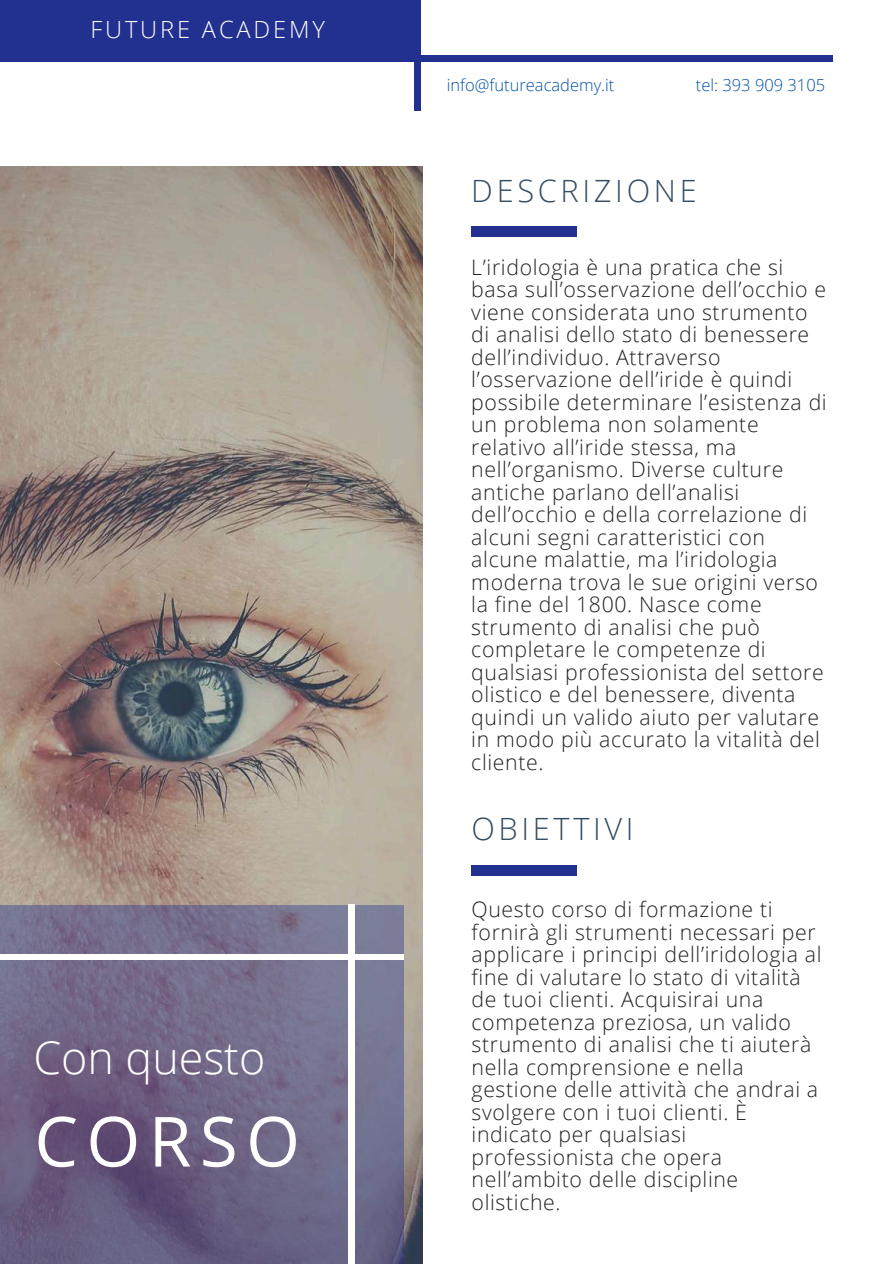
<style>
.page{position:relative;width:894px;height:1264px;background:#fff}
.page>*{position:absolute;margin:0;border:0;box-sizing:border-box;transform-origin:0 0}
.t1{font:69.15px "Open Sans";letter-spacing:.12em;color:#fff}
.t2{font:300 44.85px "Open Sans";color:#fff}
.t3{font:300 30.75px "Open Sans";letter-spacing:.12em;color:#364d62}
.t4{font:300 23.7px "Open Sans";letter-spacing:.12em;color:#fff}
.t5{font:300 21.3px/22.5px "Open Sans";letter-spacing:.03em;color:#222}
.t6{font:300 16.5px "Open Sans";color:#0351a8}
</style>
<div class="page">
<div style="left:414px;top:0;width:6px;height:111px;background:#223090"></div>
<img style="left:0;top:166px;width:422px;height:1097px">
<svg style="left:0;top:905px;width:404px;height:358px;background:#6f6787"></svg>
<div style="left:471px;top:227px;width:106px;height:10px;background:#223090"></div>
<div style="left:471px;top:865px;width:106px;height:10px;background:#223090"></div>
<div style="left:0;top:56px;width:832px;height:5px;background:#223090"></div>
<div style="left:0;top:0;width:417px;height:57px;background:#223090"></div>
<div style="left:349px;top:905px;width:5px;height:358px;background:#fff"></div>
<div style="left:0;top:954px;width:404px;height:5px;background:#fff"></div>
<p class="t4" style="left:90px;top:12px;width:236px">FUTURE ACADEMY</p>
<h2 class="t2" style="left:33px;top:1026px;width:233px">Con questo</h2>
<h1 class="t1" style="left:34px;top:1092px;width:267px">CORSO</h1>
<p class="t6" style="left:446px;top:73px;width:169px">info@futureacademy.it</p>
<p class="t6" style="left:695px;top:73px;width:131px">tel: 393 909 3105</p>
<h3 class="t3" style="left:471px;top:169px;width:227px">DESCRIZIONE</h3>
<p class="t5" style="left:471px;top:255px;width:357px">L’iridologia è una pratica che si basa sull’osservazione dell’occhio e viene considerata uno strumento di analisi dello stato di benessere dell’individuo. Attraverso l’osservazione dell’iride è quindi possibile determinare l’esistenza di un problema non solamente relativo all’iride stessa, ma nell’organismo. Diverse culture antiche parlano dell’analisi dell’occhio e della correlazione di alcuni segni caratteristici con alcune malattie, ma l’iridologia moderna trova le sue origini verso la fine del 1800. Nasce come strumento di analisi che può completare le competenze di qualsiasi professionista del settore olistico e del benessere, diventa quindi un valido aiuto per valutare in modo più accurato la vitalità del cliente.</p>
<h3 class="t3" style="left:471px;top:807px;width:164px">OBIETTIVI</h3>
<p class="t5" style="left:471px;top:897px;width:351px">Questo corso di formazione ti fornirà gli strumenti necessari per applicare i principi dell’iridologia al fine di valutare lo stato di vitalità de tuoi clienti. Acquisirai una competenza preziosa, un valido strumento di analisi che ti aiuterà nella comprensione e nella gestione delle attività che andrai a svolgere con i tuoi clienti. È indicato per qualsiasi professionista che opera nell’ambito delle discipline olistiche.</p>
</div>
